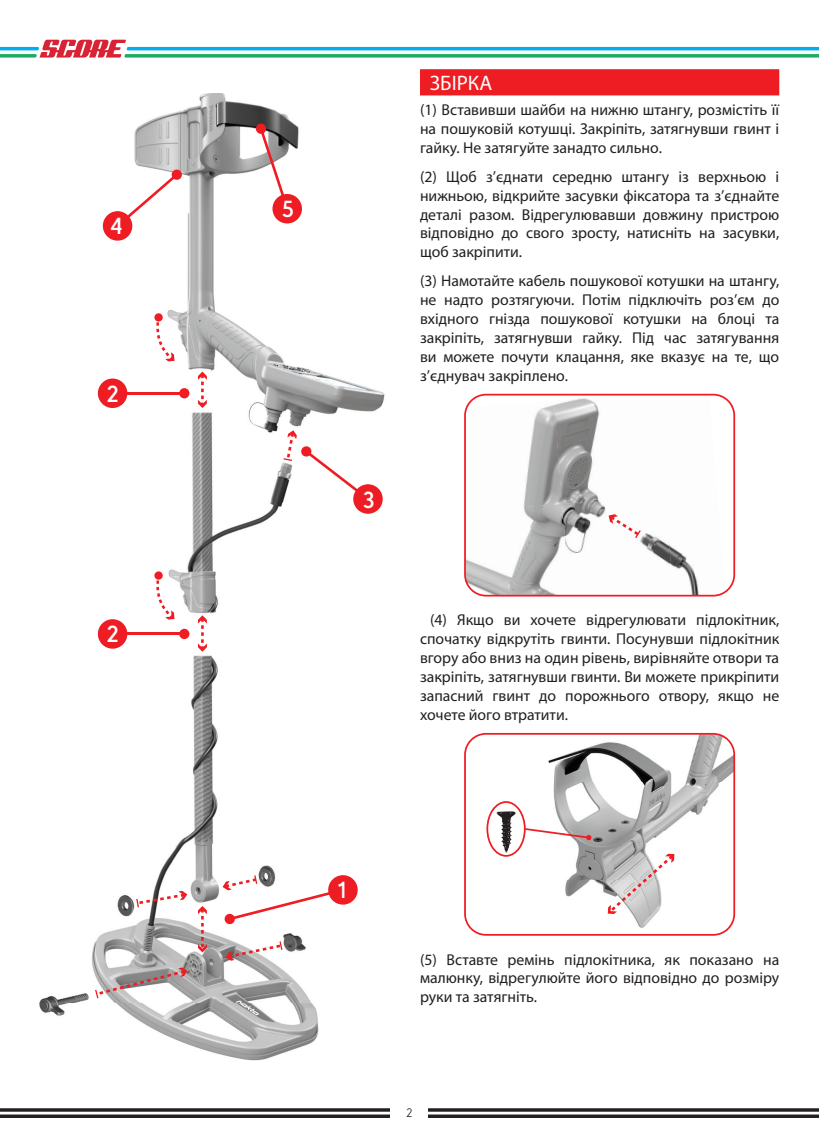
<style>
.page{position:relative;width:819px;height:1141px;background:#fff}
.page>*{position:absolute;margin:0;border:0;box-sizing:border-box;transform-origin:0 0}
.t1{font:700 23.28px "Lintel";color:#fff}
.t2{font:21px "Myriad Pro";color:#fff}
.t3{font:15.75px/18.9px "Myriad Pro";color:#231f20;text-align:justify}
.t4{font:12.25px "Lintel";color:#231f20}
</style>
<div class="page">
<svg style="left:0;top:40px;width:819px;height:18px"></svg>
<svg style="left:0;top:1108px;width:819px;height:10px"></svg>
<div style="left:390px;top:1107px;width:38px;height:13px;background:#fff"></div>
<div style="left:420px;top:69px;width:359px;height:26px;background:#ee1d23"></div>
<svg style="left:464px;top:394px;width:271px;height:203px"></svg>
<svg style="left:608px;top:514px;width:32px;height:24px"></svg>
<svg style="left:464px;top:733px;width:271px;height:203px"></svg>
<svg style="left:607px;top:854px;width:67px;height:60px"></svg>
<svg style="left:486px;top:801px;width:105px;height:56px"></svg>
<img style="left:40px;top:94px;width:345px;height:967px">
<svg style="left:117px;top:169px;width:65px;height:58px"></svg>
<div style="left:103px;top:211px;width:29px;height:30px;background:#ee1d23;border-radius:50%"></div>
<hr style="left:113px;top:392px;width:71px;height:3px;background:#ee1d23">
<div style="left:179px;top:388px;width:10px;height:10px;background:#ee1d23;border-radius:50%"></div>
<div style="left:98px;top:379px;width:29px;height:29px;background:#ee1d23;border-radius:50%"></div>
<hr style="left:113px;top:633px;width:71px;height:2px;background:#ee1d23">
<div style="left:179px;top:629px;width:10px;height:10px;background:#ee1d23;border-radius:50%"></div>
<div style="left:98px;top:619px;width:29px;height:30px;background:#ee1d23;border-radius:50%"></div>
<svg style="left:255px;top:123px;width:33px;height:86px"></svg>
<div style="left:272px;top:194px;width:30px;height:29px;background:#ee1d23;border-radius:50%"></div>
<div style="left:353px;top:484px;width:30px;height:30px;background:#ee1d23;border-radius:50%"></div>
<div style="left:328px;top:875px;width:29px;height:30px;background:#ee1d23;border-radius:50%"></div>
<svg style="left:154px;top:313px;width:9px;height:9px"></svg>
<svg style="left:156px;top:317px;width:18px;height:44px"></svg>
<svg style="left:154px;top:571px;width:9px;height:9px"></svg>
<svg style="left:156px;top:575px;width:18px;height:45px"></svg>
<svg style="left:198px;top:615px;width:9px;height:37px"></svg>
<svg style="left:198px;top:372px;width:9px;height:36px"></svg>
<svg style="left:198px;top:906px;width:9px;height:46px"></svg>
<svg style="left:283px;top:430px;width:86px;height:70px"></svg>
<svg style="left:136px;top:891px;width:51px;height:16px"></svg>
<svg style="left:95px;top:967px;width:92px;height:31px"></svg>
<svg style="left:225px;top:941px;width:57px;height:20px"></svg>
<svg style="left:222px;top:875px;width:121px;height:50px"></svg>
<h1 class="t1" style="left:110px;top:210px;width:14px">4</h1>
<h1 class="t1" style="left:107px;top:377px;width:13px">2</h1>
<h1 class="t1" style="left:107px;top:618px;width:13px">2</h1>
<h1 class="t1" style="left:282px;top:193px;width:14px">5</h1>
<h1 class="t1" style="left:363px;top:483px;width:14px">3</h1>
<h2 class="t2" style="left:430px;top:70px;width:64px">ЗБІРКА</h2>
<p class="t3" style="left:420px;top:100px;width:361px">(1) Вставивши шайби на нижню штангу, розмістіть її на пошуковій котушці. Закріпіть, затягнувши гвинт і гайку. Не затягуйте занадто сильно.</p>
<p class="t3" style="left:420px;top:167px;width:361px">(2) Щоб з’єднати середню штангу із верхньою і нижньою, відкрийте засувки фіксатора та з’єднайте деталі разом. Відрегулювавши довжину пристрою відповідно до свого зросту, натисніть на засувки, щоб закріпити.</p>
<p class="t3" style="left:420px;top:271px;width:361px">(3) Намотайте кабель пошукової котушки на штангу, не надто розтягуючи. Потім підключіть роз’єм до вхідного гнізда пошукової котушки на блоці та закріпіть, затягнувши гайку. Під час затягування ви можете почути клацання, яке вказує на те, що з’єднувач закріплено.</p>
<p class="t3" style="left:420px;top:610px;width:361px;text-indent:10px">(4) Якщо ви хочете відрегулювати підлокітник, спочатку відкрутіть гвинти. Посунувши підлокітник вгору або вниз на один рівень, вирівняйте отвори та закріпіть, затягнувши гвинти. Ви можете прикріпити запасний гвинт до порожнього отвору, якщо не хочете його втратити.</p>
<h1 class="t1" style="left:338px;top:874px;width:10px">1</h1>
<p class="t3" style="left:420px;top:950px;width:361px">(5) Вставте ремінь підлокітника, як показано на малюнку, відрегулюйте його відповідно до розміру руки та затягніть.</p>
<p class="t4" style="left:406px;top:1104px;width:7px">2</p>
</div>
